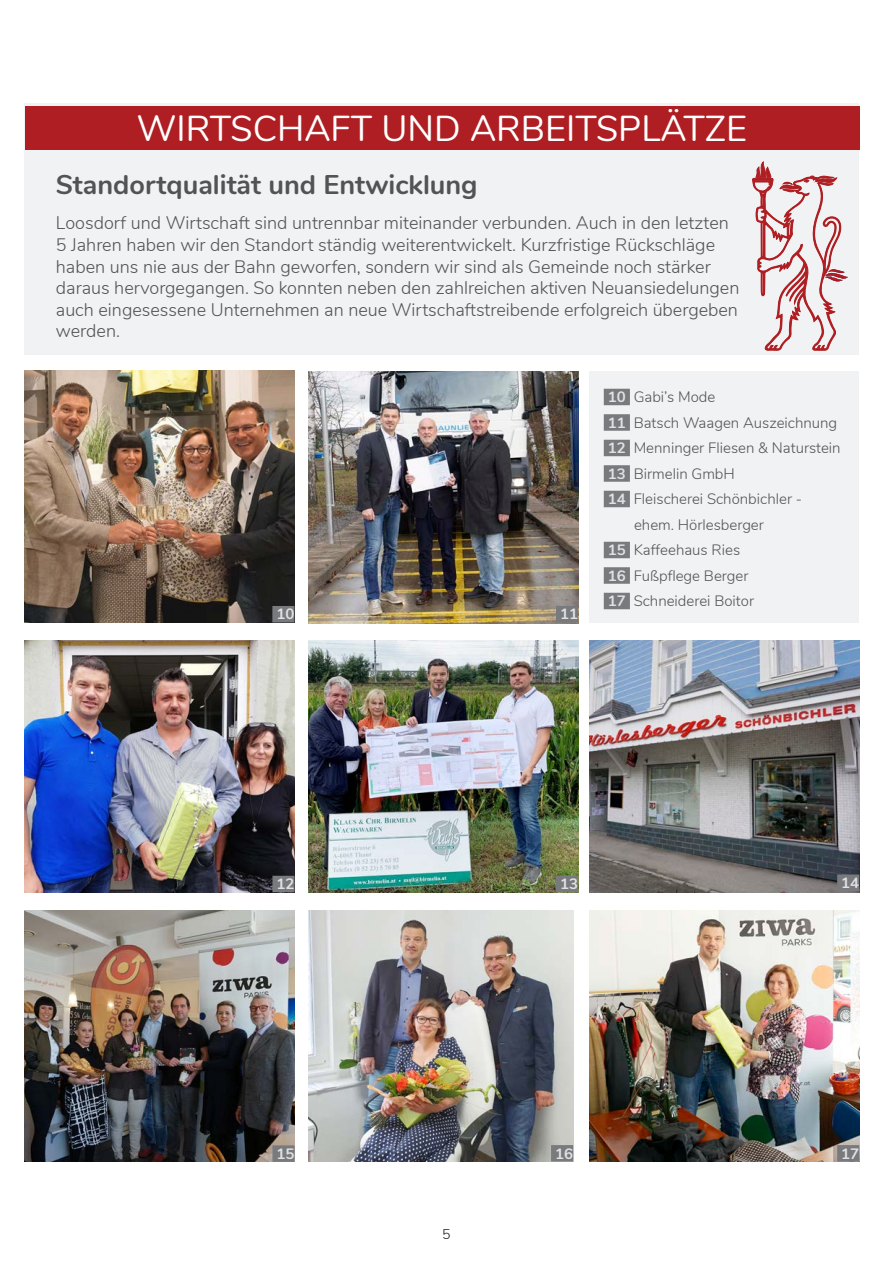
<style>
.page{position:relative;width:893px;height:1263px;background:#fff}
.page>*{position:absolute;margin:0;border:0;box-sizing:border-box;transform-origin:0 0}
.Subtitle_1{font:36px "Nunito";color:#fff}
.Subtitle_2{font:700 27px "Nunito";color:#535355}
.Body{font:300 18px/21.6px "Nunito";color:#535355}
.Body_2{font:300 15px "Nunito";color:#535355}
.Body_2-2{font:700 15px "Nunito";color:#e0e1e3}
.t1{font:300 14.1px "Nunito";color:#231f20}
.s1{font-weight:700;color:#e0e1e3}
</style>
<div class="page">
<img style="left:25px;top:910px;width:270px;height:252px">
<img style="left:589px;top:910px;width:270px;height:252px">
<img style="left:308px;top:910px;width:265px;height:252px">
<div style="left:25px;top:104px;width:834px;height:251px;background:#f1f2f3"></div>
<svg style="left:752px;top:161px;width:96px;height:190px"></svg>
<div style="left:25px;top:107px;width:834px;height:43px;background:#af1e22"></div>
<img style="left:308px;top:641px;width:270px;height:251px">
<img style="left:24px;top:371px;width:270px;height:251px">
<img style="left:308px;top:372px;width:270px;height:251px">
<img style="left:25px;top:641px;width:270px;height:251px">
<img style="left:589px;top:641px;width:270px;height:251px">
<div style="left:589px;top:371px;width:270px;height:251px;background:#f1f2f3"></div>
<div style="left:604px;top:389px;width:26px;height:16px;background:#787a7d"></div>
<div style="left:604px;top:414px;width:26px;height:17px;background:#787a7d"></div>
<div style="left:604px;top:440px;width:26px;height:16px;background:#787a7d"></div>
<div style="left:604px;top:465px;width:26px;height:17px;background:#787a7d"></div>
<div style="left:604px;top:491px;width:26px;height:16px;background:#787a7d"></div>
<div style="left:604px;top:542px;width:26px;height:16px;background:#787a7d"></div>
<div style="left:604px;top:567px;width:26px;height:17px;background:#787a7d"></div>
<div style="left:604px;top:593px;width:26px;height:16px;background:#787a7d"></div>
<div style="left:272px;top:606px;width:22px;height:16px;background:#787a7d"></div>
<div style="left:556px;top:606px;width:22px;height:16px;background:#787a7d"></div>
<div style="left:556px;top:875px;width:22px;height:17px;background:#787a7d"></div>
<div style="left:272px;top:876px;width:23px;height:16px;background:#787a7d"></div>
<div style="left:272px;top:1145px;width:23px;height:17px;background:#787a7d"></div>
<div style="left:551px;top:1145px;width:22px;height:16px;background:#787a7d"></div>
<div style="left:837px;top:1145px;width:22px;height:16px;background:#787a7d"></div>
<div style="left:837px;top:874px;width:22px;height:17px;background:#787a7d"></div>
<p class="Subtitle_1" style="left:137px;top:102px;width:612px">WIRTSCHAFT UND ARBEITSPLÄTZE</p>
<p class="Subtitle_2" style="left:56px;top:165px;width:423px">Standortqualität und Entwicklung</p>
<p class="Body" style="left:56px;top:211px;width:685px">Loosdorf und Wirtschaft sind untrennbar miteinander verbunden. Auch in den letzten 5 Jahren haben wir den Standort ständig weiterentwickelt. Kurzfristige Rückschläge haben uns nie aus der Bahn geworfen, sondern wir sind als Gemeinde noch stärker daraus hervorgegangen. So konnten neben den zahlreichen aktiven Neuansiedelungen auch eingesessene Unternehmen an neue Wirtschaftstreibende erfolgreich übergeben werden.</p>
<p class="Body_2-2" style="left:276px;top:603px;width:19px">10</p>
<p class="Body_2-2" style="left:560px;top:603px;width:19px">11</p>
<p class="Body_2" style="left:608px;top:386px;width:109px"><span class="s1">10</span> Gabi’s Mode</p>
<p class="Body_2" style="left:608px;top:411px;width:231px"><span class="s1">11</span> Batsch Waagen Auszeichnung</p>
<p class="Body_2" style="left:608px;top:437px;width:234px"><span class="s1">12</span> Menninger Fliesen &amp; Naturstein</p>
<p class="Body_2" style="left:608px;top:462px;width:129px"><span class="s1">13</span> Birmelin GmbH</p>
<p class="Body_2" style="left:608px;top:488px;width:196px"><span class="s1">14</span> Fleischerei Schönbichler -</p>
<p class="Body_2" style="left:634px;top:513px;width:131px">ehem. Hörlesberger</p>
<p class="Body_2" style="left:608px;top:539px;width:134px"><span class="s1">15</span> Kaffeehaus Ries</p>
<p class="Body_2" style="left:608px;top:564px;width:142px"><span class="s1">16</span> Fußpflege Berger</p>
<p class="Body_2" style="left:608px;top:590px;width:148px"><span class="s1">17</span> Schneiderei Boitor</p>
<p class="Body_2-2" style="left:276px;top:873px;width:20px">12</p>
<p class="Body_2-2" style="left:560px;top:873px;width:19px">13</p>
<p class="Body_2-2" style="left:841px;top:872px;width:19px">14</p>
<p class="Body_2-2" style="left:277px;top:1142px;width:19px">15</p>
<p class="Body_2-2" style="left:555px;top:1142px;width:19px">16</p>
<p class="Body_2-2" style="left:841px;top:1142px;width:19px">17</p>
<p class="t1" style="left:442px;top:1224px;width:10px">5</p>
</div>
